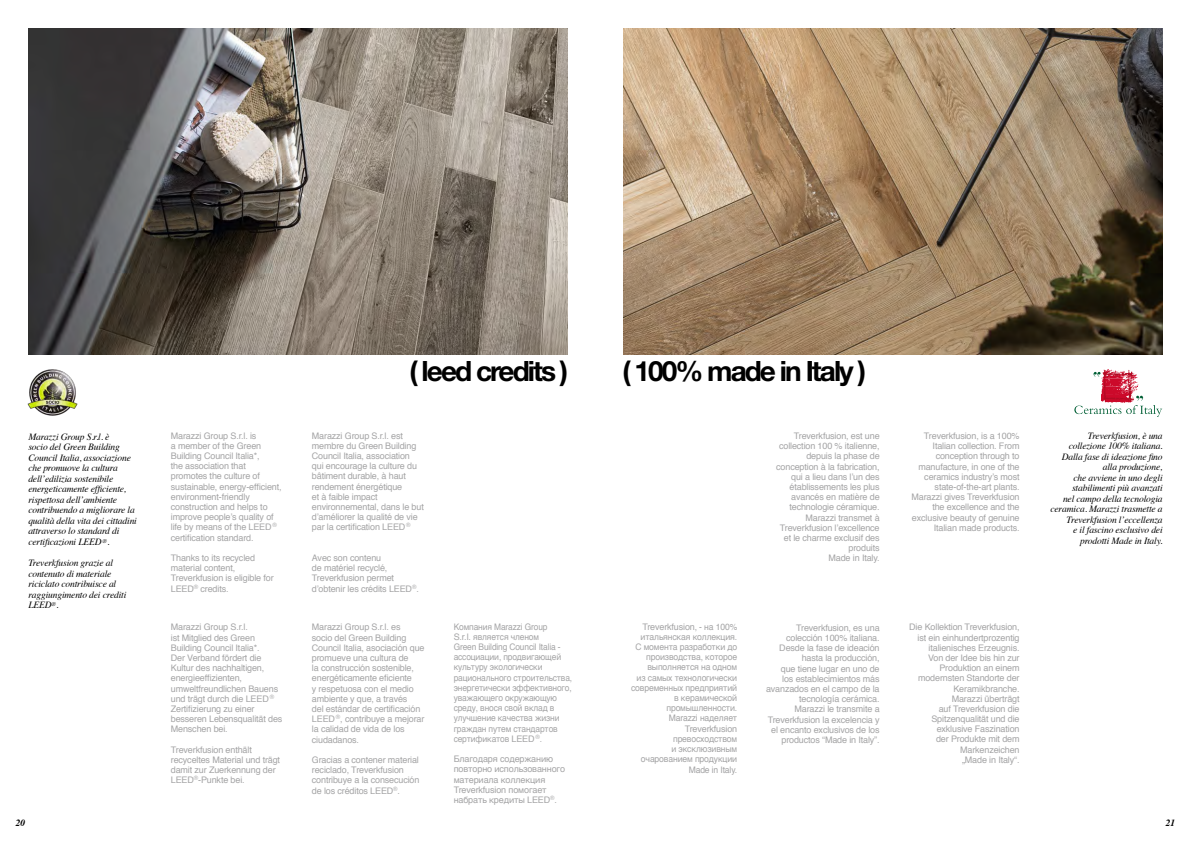
<style>
.page{position:relative;width:1191px;height:842px;background:#fff}
.page>*{position:absolute;margin:0;border:0;box-sizing:border-box;transform-origin:0 0}
.t1{font:700 28px "Helvetica Neue LT Std";letter-spacing:-.07em;color:#000}
.t2{font:italic 9.5px/10.5px "Times";letter-spacing:-.015em;color:#000}
.t3{font:italic 700 9.5px "Times";color:#000}
.t4{font:9px/10.2px "Helvetica";letter-spacing:-.015em;color:#a4a4a5}
.t5{font:9px/10.2px "Helvetica";letter-spacing:-.015em;color:#a4a4a5;scale:.93 1}
</style>
<div class="page">
<img style="left:624px;top:28px;width:538px;height:326px">
<svg style="left:1074px;top:369px;width:88px;height:48px"></svg>
<img style="left:28px;top:28px;width:539px;height:326px">
<img style="left:27px;top:369px;width:51px;height:47px">
<p class="t2" style="left:28px;top:431px;width:110px">Marazzi Group S.r.l. è<br>socio del Green Building<br>Council Italia, associazione che promuove la cultura dell’edilizia sostenibile energeticamente efficiente, rispettosa dell’ambiente contribuendo a migliorare la qualità della vita dei cittadini attraverso lo standard di certificazioni LEED <sup>®</sup>.</p>
<p class="t2" style="left:28px;top:557px;width:99px">Treverkfusion grazie al contenuto di materiale riciclato contribuisce al raggiungimento dei crediti<br>LEED<sup>®</sup>.</p>
<p class="t4" style="left:171px;top:431px;width:112px">Marazzi Group S.r.l. is<br>a member of the Green<br>Building Council Italia*,<br>the association that promotes the culture of sustainable, energy-efficient, environment-friendly construction and helps to improve people’s quality of life by means of the LEED <sup>® </sup>certification standard.</p>
<p class="t4" style="left:171px;top:553px;width:104px">Thanks to its recycled material content,<br>Treverkfusion is eligible for<br>LEED<sup>®</sup> credits.</p>
<p class="t4" style="left:171px;top:622px;width:113px">Marazzi Group S.r.l.<br>ist Mitglied des Green<br>Building Council Italia*.<br>Der Verband fördert die<br>Kultur des nachhaltigen, energieeffizienten, umweltfreundlichen Bauens und trägt durch die LEED <sup>®<br></sup>Zertifizierung zu einer besseren Lebensqualität des<br>Menschen bei.</p>
<p class="t4" style="left:171px;top:745px;width:111px">Treverkfusion enthält recyceltes Material und trägt damit zur Zuerkennung der<br>LEED<sup>®</sup>-Punkte bei.</p>
<h1 class="t1" style="left:409px;top:354px;width:160px">( leed credits )</h1>
<p class="t4" style="left:312px;top:431px;width:113px">Marazzi Group S.r.l. est membre du Green Building<br>Council Italia, association qui encourage la culture du bâtiment durable, à haut rendement énergétique<br>et à faible impact environnemental, dans le but d’améliorer la qualité de vie par la certification LEED <sup>®</sup></p>
<p class="t4" style="left:312px;top:553px;width:108px">Avec son contenu<br>de matériel recyclé,<br>Treverkfusion permet d’obtenir les crédits LEED<sup>®</sup>.</p>
<p class="t4" style="left:312px;top:622px;width:114px">Marazzi Group S.r.l. es<br>socio del Green Building<br>Council Italia, asociación que promueve una cultura de<br>la construcción sostenible, energéticamente eficiente<br>y respetuosa con el medio ambiente y que, a través<br>del estándar de certificación<br>LEED <sup>®</sup>, contribuye a mejorar la calidad de vida de los ciudadanos.</p>
<p class="t4" style="left:312px;top:755px;width:109px">Gracias a contener material reciclado, Treverkfusion contribuye a la consecución de los créditos LEED<sup>®</sup>.</p>
<p class="t5" style="left:454px;top:622px;width:129px">Компания Marazzi Group<br>S.r.l. является членом<br>Green Building Council Italia - ассоциации, продвигающей культуру экологически рационального строительства, энергетически эффективного, уважающего окружающую среду, внося свой вклад в улучшение качества жизни граждан путем стандартов сертификатов LEED <sup>®</sup>.</p>
<p class="t4" style="left:454px;top:754px;width:113px">Благодаря содержанию повторно использованного материала коллекция<br>Treverkfusion помогает набрать кредиты LEED<sup>®</sup>.</p>
<h1 class="t1" style="left:622px;top:354px;width:245px">( 100% made in Italy )</h1>
<p class="t4" style="left:631px;top:622px;width:108px;text-align:right">Treverkfusion, - на 100% итальянская коллекция.<br>С момента разработки до производства, которое выполняется на одном<br>из самых технологически современных предприятий в керамической промышленности.<br>Marazzi наделяет<br>Treverkfusion превосходством<br>и эксклюзивным очарованием продукции<br>Made in Italy.</p>
<p class="t4" style="left:776px;top:431px;width:105px;text-align:right">Treverkfusion, est une collection 100 % italienne, depuis la phase de conception à la fabrication, qui a lieu dans l’un des établissements les plus avancés en matière de technologie céramique.<br>Marazzi transmet à<br>Treverkfusion l’excellence et le charme exclusif des produits<br>Made in Italy.</p>
<p class="t4" style="left:766px;top:623px;width:115px;text-align:right">Treverkfusion, es una colección 100% italiana.<br>Desde la fase de ideación hasta la producción,<br>que tiene lugar en uno de<br>los establecimientos más avanzados en el campo de la tecnología cerámica.<br>Marazzi le transmite a<br>Treverkfusion la excelencia y el encanto exclusivos de los productos “Made in Italy”.</p>
<p class="t4" style="left:911px;top:431px;width:110px;text-align:right">Treverkfusion, is a 100%<br>Italian collection. From conception through to manufacture, in one of the ceramics industry’s most state-of-the-art plants.<br>Marazzi gives Treverkfusion the excellence and the exclusive beauty of genuine<br>Italian made products.</p>
<p class="t4" style="left:909px;top:622px;width:112px;text-align:right">Die Kollektion Treverkfusion, ist ein einhundertprozentig italienisches Erzeugnis.<br>Von der Idee bis hin zur<br>Produktion an einem modernsten Standorte der<br>Keramikbranche.<br>Marazzi überträgt<br>auf Treverkfusion die<br>Spitzenqualität und die exklusive Faszination<br>der Produkte mit dem<br>Markenzeichen<br>„Made in Italy“.</p>
<p class="t2" style="left:1050px;top:430px;width:114px;text-align:right">Treverkfusion, è una collezione 100% italiana.<br>Dalla fase di ideazione fino alla produzione,<br>che avviene in uno degli stabilimenti più avanzati<br>nel campo della tecnologia ceramica. Marazzi trasmette a<br>Treverkfusion l’eccellenza<br>e il fascino esclusivo dei prodotti Made in Italy.</p>
<p class="t3" style="left:16px;top:814px;width:11px">20</p>
<p class="t3" style="left:1165px;top:814px;width:11px">21</p>
</div>
